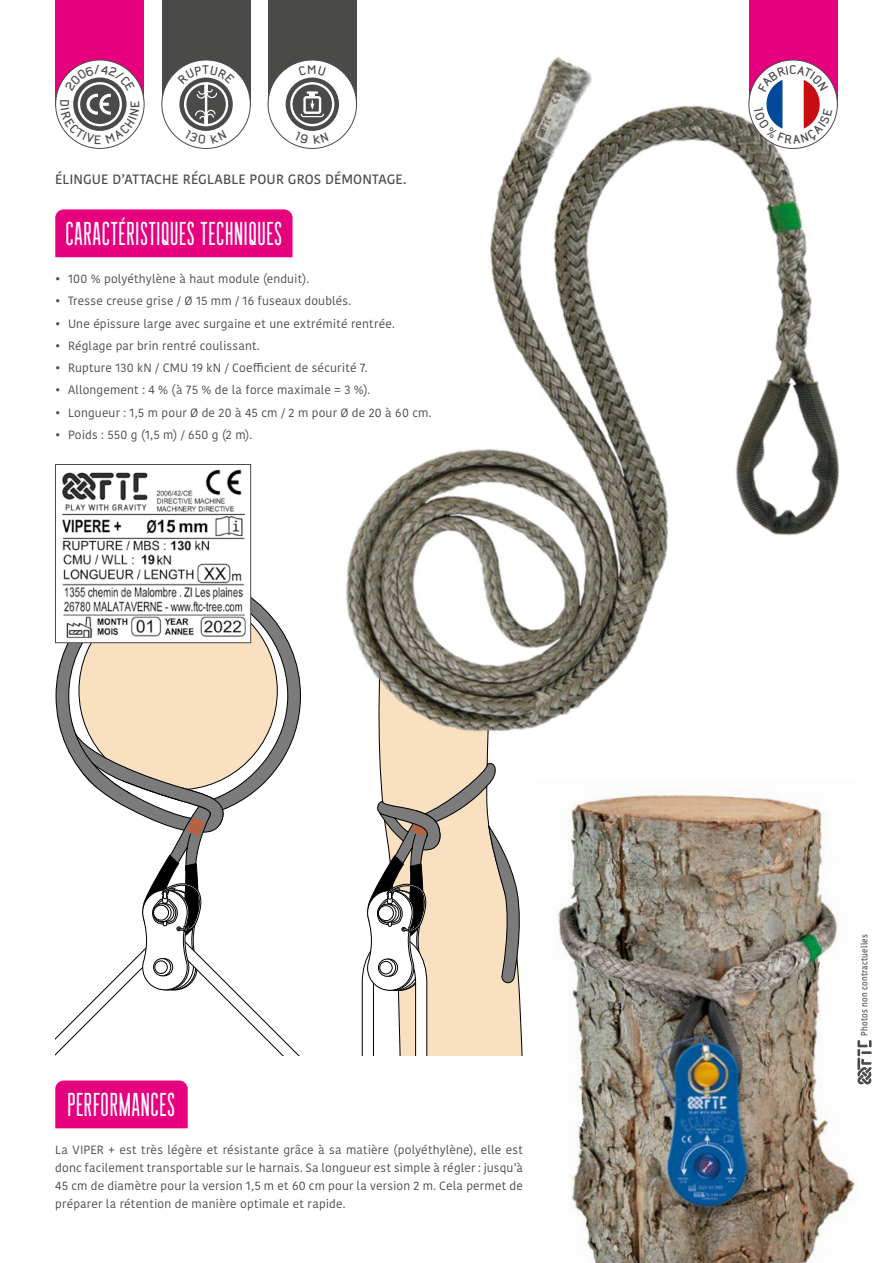
<style>
.page{position:relative;width:893px;height:1263px;background:#fff}
.page>*{position:absolute;margin:0;border:0;box-sizing:border-box;transform-origin:0 0}
.t1{font:33px "Sessions";letter-spacing:.025em;color:#fff}
.t2{font:500 13.5px "Kohinoor Devanagari";letter-spacing:.01em;color:#4a4a49}
.t3{font:12px/18px "Kohinoor Devanagari";letter-spacing:.015em;color:#4a4a49;text-align:justify}
.t4{font:600 9px "Kohinoor Devanagari";letter-spacing:.025em;color:#4a4a49;scale:.9 1}
</style>
<div class="page">
<svg style="left:55px;top:575px;width:246px;height:125px"></svg>
<svg style="left:55px;top:700px;width:246px;height:355px"></svg>
<svg style="left:362px;top:760px;width:161px;height:295px"></svg>
<img style="left:558px;top:794px;width:297px;height:469px">
<img style="left:57px;top:469px;width:192px;height:172px">
<div style="left:55px;top:464px;width:196px;height:179px;border:1px solid #4a4a49"></div>
<div style="left:55px;top:209px;width:238px;height:48px;background:#e6007d"></div>
<div style="left:55px;top:1080px;width:133px;height:48px;background:#e6007d"></div>
<img style="left:319px;top:27px;width:521px;height:729px">
<div style="left:162px;top:0;width:88px;height:106px;background:#4a4a49"></div>
<div style="left:162px;top:60px;width:88px;height:88px;background:#fff;border-radius:50%"></div>
<div style="left:268px;top:0;width:88px;height:106px;background:#4a4a49"></div>
<div style="left:268px;top:60px;width:89px;height:88px;background:#fff;border-radius:50%"></div>
<div style="left:286px;top:78px;width:53px;height:53px;background:#4a4a49;border-radius:50%"></div>
<svg style="left:290px;top:82px;width:44px;height:44px"></svg>
<div style="left:56px;top:0;width:88px;height:106px;background:#e6007d"></div>
<svg style="left:56px;top:60px;width:88px;height:88px"></svg>
<div style="left:749px;top:0;width:88px;height:106px;background:#e6007d"></div>
<div style="left:749px;top:60px;width:88px;height:88px;background:#fff;border-radius:50%"></div>
<svg style="left:857px;top:1040px;width:15px;height:44px"></svg>
<svg style="left:177px;top:65px;width:58px;height:79px"></svg>
<svg style="left:60px;top:65px;width:80px;height:79px"></svg>
<svg style="left:754px;top:65px;width:78px;height:79px"></svg>
<p class="t2" style="left:55px;top:171px;width:353px">ÉLINGUE D’ATTACHE RÉGLABLE POUR GROS DÉMONTAGE.</p>
<h1 class="t1" style="left:66px;top:217px;width:218px">CARACTÉRISTIQUES TECHNIQUES</h1>
<p class="t3" style="left:55px;top:270px;width:255px">• 100 % polyéthylène à haut module (enduit).</p>
<p class="t3" style="left:55px;top:292px;width:297px">• Tresse creuse grise / Ø 15 mm / 16 fuseaux doublés.</p>
<p class="t3" style="left:55px;top:314px;width:341px">• Une épissure large avec surgaine et une extrémité rentrée.</p>
<p class="t3" style="left:55px;top:337px;width:206px">• Réglage par brin rentré coulissant.</p>
<p class="t3" style="left:55px;top:359px;width:314px">• Rupture 130 kN / CMU 19 kN / Coefficient de sécurité 7.</p>
<p class="t3" style="left:55px;top:381px;width:316px">• Allongement : 4 % (à 75 % de la force maximale = 3 %).</p>
<p class="t3" style="left:55px;top:403px;width:378px">• Longueur : 1,5 m pour Ø de 20 à 45 cm / 2 m pour Ø de 20 à 60 cm.</p>
<p class="t3" style="left:55px;top:426px;width:198px">• Poids : 550 g (1,5 m) / 650 g (2 m).</p>
<h1 class="t1" style="left:68px;top:1088px;width:109px">PERFORMANCES</h1>
<p class="t3" style="left:55px;top:1140px;width:469px">La VIPER + est très légère et résistante grâce à sa matière (polyéthylène), elle est donc facilement transportable sur le harnais. Sa longueur est simple à régler : jusqu’à 45 cm de diamètre pour la version 1,5 m et 60 cm pour la version 2 m. Cela permet de préparer la rétention de manière optimale et rapide.</p>
<p class="t4" style="left:859px;top:1036px;width:114px;rotate:-90deg">Photos non contractuelles</p>
</div>
